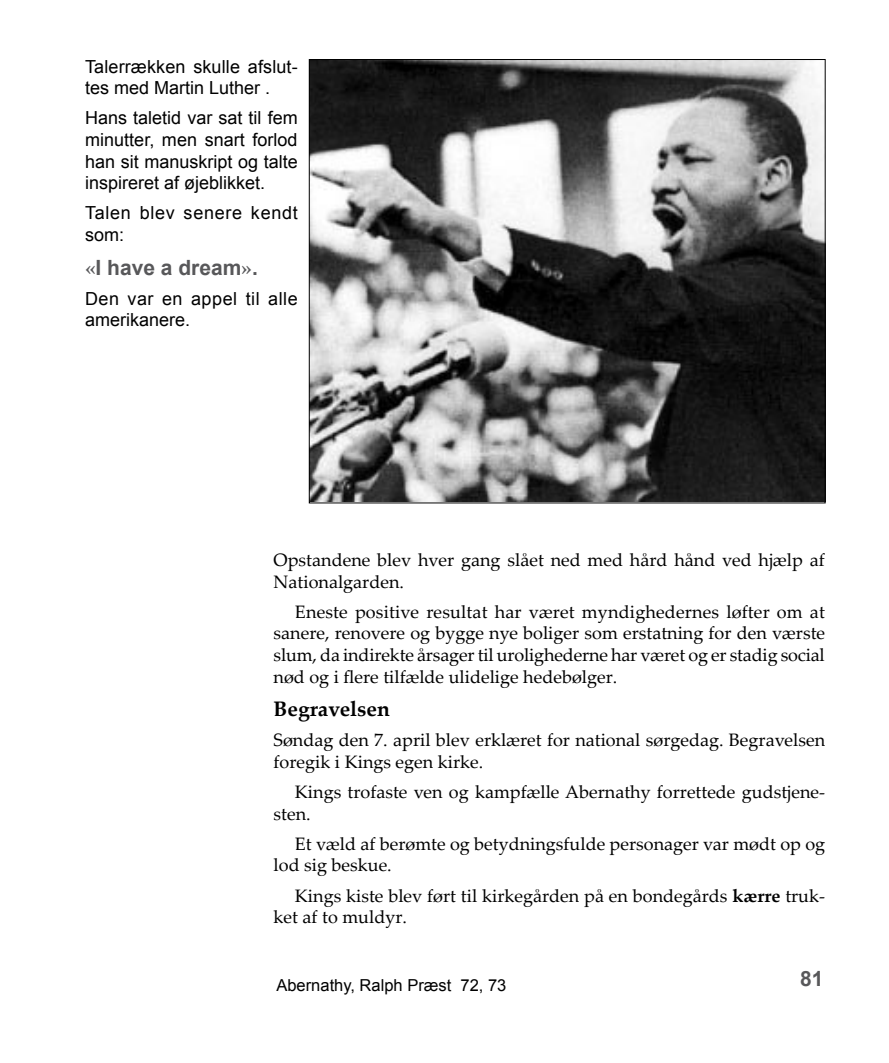
<style>
.page{position:relative;width:889px;height:1063px;background:#fff}
.page>*{position:absolute;margin:0;border:0;box-sizing:border-box;transform-origin:0 0}
.t1{font:700 21px "Arial";color:#58585a}
.t2{font:700 21px "Palatino Linotype";color:#000}
.t3{font:18px/21.6px "Palatino Linotype";color:#000}
.t4{font:18px/21.6px "Arial";color:#000}
.t5{font:18px/21.6px "Arial";letter-spacing:.03em;color:#000}
.t6{font:18px/21.6px "Arial";letter-spacing:.04em;color:#000}
.t7{font:16.5px "Arial";color:#000}
.s1{font-family:"Palatino Linotype"}
.s2{font-weight:700}
</style>
<div class="page">
<img style="left:311px;top:61px;width:512px;height:440px">
<p class="t4" style="left:85px;top:56px;width:214px">Talerrækken skulle afslut&shy;tes med Martin Luther .</p>
<p class="t4" style="left:85px;top:107px;width:214px;text-align:justify">Hans taletid var sat til fem minutter, men snart forlod han sit manuskript og talte inspireret af øjeblikket.</p>
<p class="t6" style="left:85px;top:202px;width:214px">Talen blev senere kendt som:</p>
<p class="t1" style="left:85px;top:253px;width:174px"><span class="s1">«</span>I have a dream<span class="s1">»</span>.</p>
<p class="t5" style="left:85px;top:288px;width:214px">Den var en appel til alle amerikanere.</p>
<p class="t3" style="left:274px;top:548px;width:552px">Opstandene blev hver gang slået ned med hård hånd ved hjælp af<br>Nationalgarden.</p>
<p class="t3" style="left:274px;top:600px;width:553px;text-align:justify;text-indent:21px">Eneste positive resultat har været myndighedernes løfter om at sanere, renovere og bygge nye boliger som erstatning for den værste slum, da indirekte årsager til urolighederne har været og er stadig social nød og i flere tilfælde ulidelige hedebølger.</p>
<p class="t2" style="left:274px;top:694px;width:118px">Begravelsen</p>
<p class="t3" style="left:274px;top:729px;width:553px">Søndag den 7. april blev erklæret for national sørgedag. Begravelsen foregik i Kings egen kirke.</p>
<p class="t3" style="left:274px;top:780px;width:553px;text-indent:21px">Kings trofaste ven og kampfælle Abernathy forrettede gudstjene&shy;sten.</p>
<p class="t3" style="left:274px;top:832px;width:553px;text-indent:21px">Et væld af berømte og betydningsfulde personager var mødt op og lod sig beskue.</p>
<p class="t3" style="left:274px;top:884px;width:553px;text-indent:21px">Kings kiste blev ført til kirkegården på en bondegårds <span class="s2">kærre</span> truk&shy;ket af to muldyr.</p>
<p class="t7" style="left:276px;top:975px;width:231px">Abernathy, Ralph Præst 72, 73</p>
<p class="t1" style="left:800px;top:965px;width:25px">81</p>
</div>
